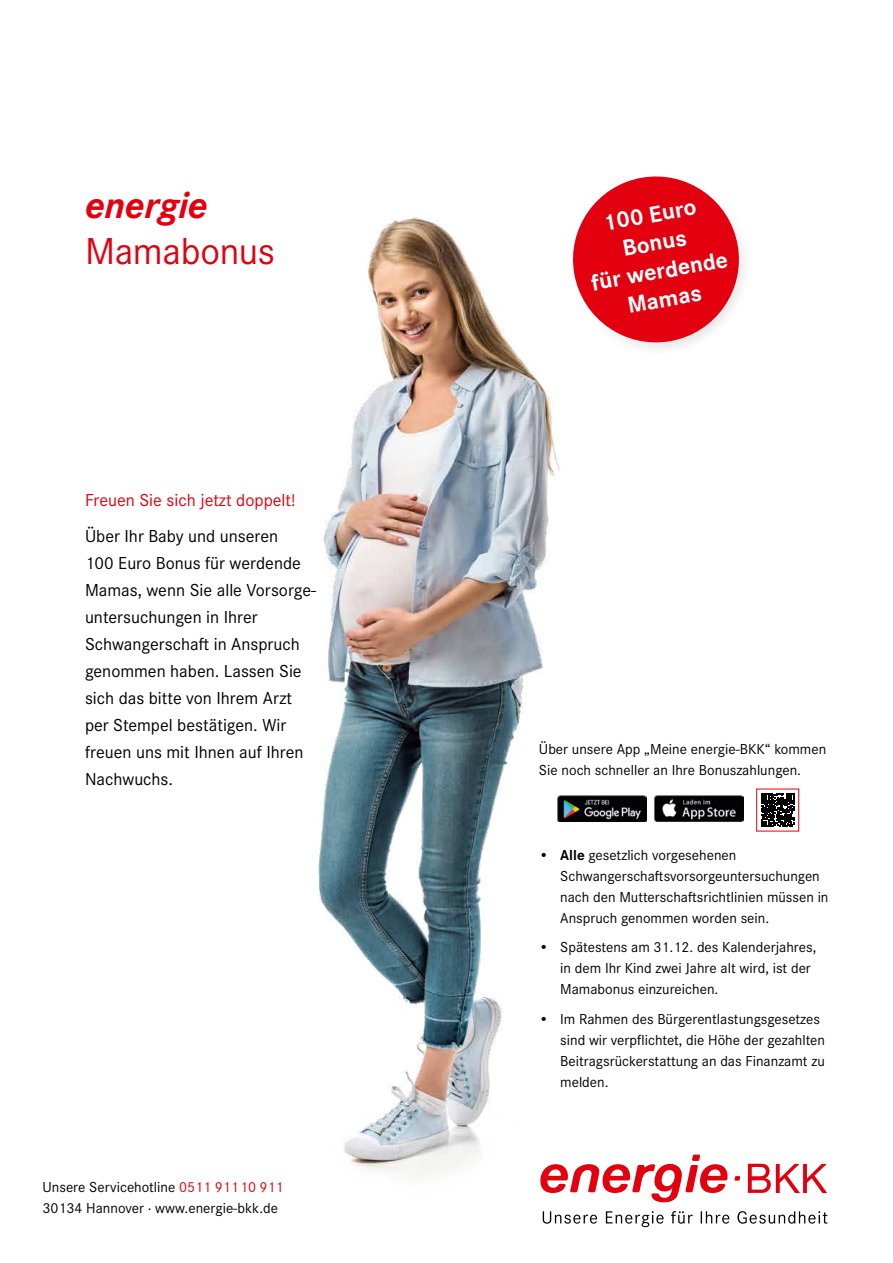
<style>
.page{position:relative;width:893px;height:1263px;background:#fff}
.page>*{position:absolute;margin:0;border:0;box-sizing:border-box;transform-origin:0 0}
.t1{font:39px "Corporate S Pro";letter-spacing:-.01em;color:#e3000f}
.t2{font:italic 700 39px "Corporate S Pro";letter-spacing:-.01em;color:#e3000f}
.t3{font:700 23.85px/28.5px "Corporate S Pro";color:#fff;text-align:center}
.t4{font:18px/27px "Corporate S Pro";color:#000}
.t5{font:18px "Corporate S Pro";color:#e3000f}
.t6{font:15px/21px "Corporate S Pro";color:#000}
.s1{color:#e3000f}
.s2{font-weight:700}
</style>
<div class="page">
<img style="left:318px;top:217px;width:410px;height:963px">
<svg style="left:565px;top:176px;width:179px;height:196px"></svg>
<svg style="left:543px;top:1211px;width:284px;height:16px"></svg>
<svg style="left:540px;top:1154px;width:187px;height:49px"></svg>
<svg style="left:748px;top:1164px;width:79px;height:29px"></svg>
<svg style="left:734px;top:1176px;width:6px;height:4px"></svg>
<img style="left:557px;top:795px;width:90px;height:27px">
<img style="left:655px;top:795px;width:89px;height:27px">
<svg style="left:761px;top:793px;width:33px;height:33px"></svg>
<h1 class="t2" style="left:85px;top:174px;width:124px">energie</h1>
<h1 class="t1" style="left:85px;top:223px;width:191px">Mamabonus</h1>
<p class="t5" style="left:85px;top:487px;width:212px">Freuen Sie sich jetzt doppelt!</p>
<p class="t4" style="left:85px;top:521px;width:233px">Über Ihr Baby und unseren<br>100 Euro Bonus für werdende<br>Mamas, wenn Sie alle Vorsorge&shy;untersuchungen in Ihrer<br>Schwangerschaft in Anspruch genommen haben. Lassen Sie sich das bitte von Ihrem Arzt per Stempel bestätigen. Wir freuen uns mit Ihnen auf Ihren<br>Nachwuchs.</p>
<p class="t6" style="left:43px;top:1175px;width:242px">Unsere Servicehotline <span class="s1">0511 911 10 911<br></span>30134 Hannover · www.energie-bkk.de</p>
<h2 class="t3" style="left:579px;top:211px;width:140px;rotate:-10deg">100 Euro<br>Bonus<br>für werdende<br>Mamas</h2>
<p class="t6" style="left:539px;top:738px;width:289px">Über unsere App „Meine energie-BKK“ kommen<br>Sie noch schneller an Ihre Bonuszahlungen.</p>
<p class="t6" style="left:560px;top:843px;width:270px;text-indent:-21px">• <span class="s2">Alle</span> gesetzlich vorgesehenen Schwangerschaftsvorsorgeuntersuchungen nach den Mutterschaftsrichtlinien müssen in Anspruch genommen worden sein.</p>
<p class="t6" style="left:560px;top:935px;width:258px;text-indent:-21px">• Spätestens am 31.12. des Kalenderjahres, in dem Ihr Kind zwei Jahre alt wird, ist der<br>Mamabonus einzureichen.</p>
<p class="t6" style="left:560px;top:1007px;width:266px;text-indent:-21px">• Im Rahmen des Bürgerentlastungsgesetzes sind wir verpflichtet, die Höhe der gezahlten Beitragsrückerstattung an das Finanzamt zu melden.</p>
</div>
